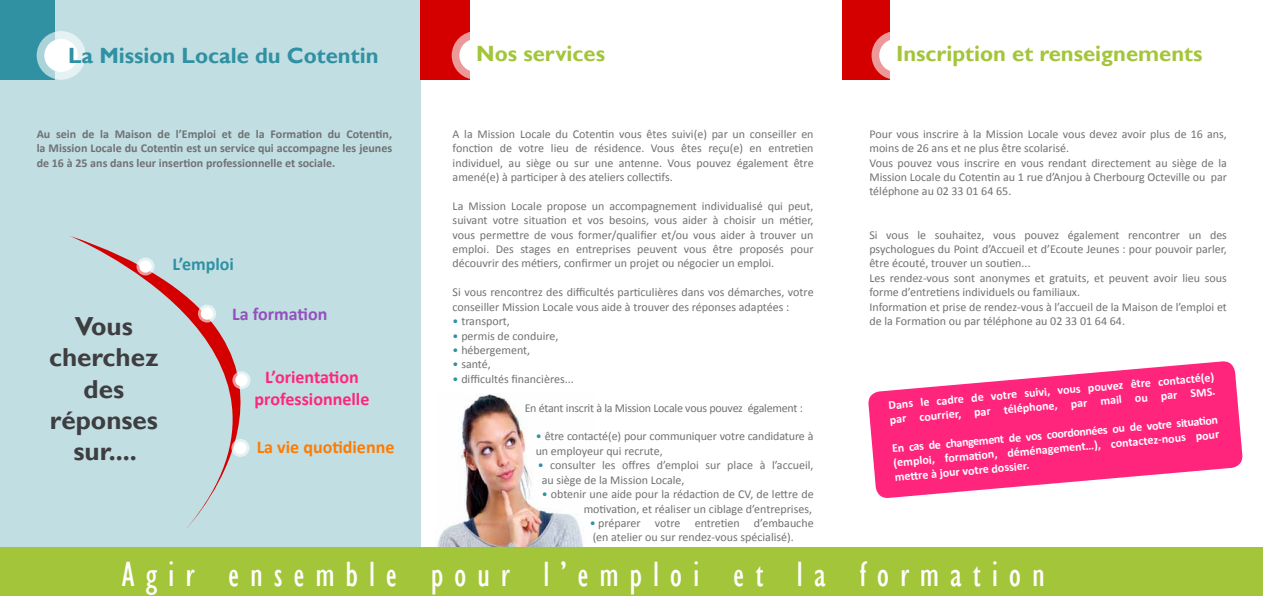
<style>
.page{position:relative;width:1263px;height:596px;background:#fff}
.page>*{position:absolute;margin:0;border:0;box-sizing:border-box;transform-origin:0 0}
.t1{font:condensed 36px "Gill Sans";letter-spacing:.3em;color:#fff}
.t2{font:700 26px/31.2px "Gill Sans";color:#3e3d40;text-align:center}
.t3{font:700 22px "Gill Sans";color:#a3c53a}
.t4{font:700 22px "Gill Sans";color:#3091a2}
.t5{font:700 18px/21.6px "Calibri";color:#ff257d;text-align:center}
.t6{font:700 18px "Calibri";color:#ff7b01}
.t7{font:700 18px "Calibri";color:#9351bb}
.t8{font:700 18px "Calibri";color:#3091a2}
.t9{font:12px/14.4px "Calibri";color:#707172}
.t10{font:700 12px/14.4px "Calibri";color:#fff}
.t11{font:700 12px/14.4px "Calibri";color:#707172;text-align:justify}
.t12{font:12px "Calibri";letter-spacing:-.02em;color:#707172}
.s1{color:#3091a2}
</style>
<div class="page">
<div style="left:0;top:0;width:421px;height:595px;background:#c1dee3"></div>
<div style="left:0;top:547px;width:1263px;height:48px;background:#a3c53a"></div>
<img style="left:437px;top:394px;width:146px;height:152px">
<div style="left:0;top:0;width:55px;height:80px;background:#3091a2"></div>
<svg style="left:37px;top:31px;width:49px;height:49px"></svg>
<div style="left:44px;top:39px;width:34px;height:33px;background:#fff;border-radius:50%"></div>
<div style="left:420px;top:0;width:50px;height:80px;background:#d40000"></div>
<svg style="left:452px;top:31px;width:49px;height:49px"></svg>
<div style="left:459px;top:39px;width:34px;height:33px;background:#fff;border-radius:50%"></div>
<div style="left:842px;top:0;width:48px;height:80px;background:#d40000"></div>
<svg style="left:871px;top:31px;width:49px;height:49px"></svg>
<div style="left:879px;top:39px;width:34px;height:33px;background:#fff;border-radius:50%"></div>
<svg style="left:868px;top:361px;width:375px;height:137px;fill:#ff257d"></svg>
<svg style="left:70px;top:236px;width:180px;height:292px"></svg>
<svg style="left:136px;top:257px;width:19px;height:18px"></svg>
<div style="left:139px;top:260px;width:13px;height:12px;background:#fff;border-radius:50%"></div>
<svg style="left:198px;top:304px;width:18px;height:18px"></svg>
<div style="left:201px;top:307px;width:12px;height:12px;background:#fff;border-radius:50%"></div>
<svg style="left:232px;top:371px;width:19px;height:18px"></svg>
<div style="left:235px;top:374px;width:13px;height:12px;background:#fff;border-radius:50%"></div>
<svg style="left:231px;top:438px;width:18px;height:18px"></svg>
<div style="left:234px;top:441px;width:13px;height:13px;background:#fff;border-radius:50%"></div>
<h3 class="t4" style="left:68px;top:42px;width:312px">La Mission Locale du Cotentin</h3>
<p class="t11" style="left:37px;top:126px;width:357px">Au sein de la Maison de l’Emploi et de la Formation du Cotentin, la Mission Locale du Cotentin est un service qui accompagne les jeunes de 16 à 25 ans dans leur insertion professionnelle et sociale.</p>
<h2 class="t2" style="left:49px;top:311px;width:111px">Vous cherchez des réponses sur....</h2>
<h3 class="t8" style="left:172px;top:252px;width:63px">L’emploi</h3>
<h3 class="t7" style="left:232px;top:302px;width:97px">La formation</h3>
<h3 class="t5" style="left:255px;top:366px;width:116px">L’orientation professionnelle</h3>
<h3 class="t6" style="left:257px;top:435px;width:139px">La vie quotidienne</h3>
<h3 class="t3" style="left:476px;top:40px;width:130px">Nos services</h3>
<h3 class="t3" style="left:896px;top:40px;width:308px">Inscription et renseignements</h3>
<p class="t9" style="left:453px;top:126px;width:362px;text-align:justify">A la Mission Locale du Cotentin vous êtes suivi(e) par un conseiller en fonction de votre lieu de résidence. Vous êtes reçu(e) en entretien individuel, au siège ou sur une antenne. Vous pouvez également être amené(e) à participer à des ateliers collectifs.</p>
<p class="t9" style="left:453px;top:198px;width:362px;text-align:justify">La Mission Locale propose un accompagnement individualisé qui peut, suivant votre situation et vos besoins, vous aider à choisir un métier, vous permettre de vous former/qualifier et/ou vous aider à trouver un emploi. Des stages en entreprises peuvent vous être proposés pour découvrir des métiers, confirmer un projet ou négocier un emploi.</p>
<p class="t9" style="left:453px;top:285px;width:362px">Si vous rencontrez des difficultés particulières dans vos démarches, votre conseiller Mission Locale vous aide à trouver des réponses adaptées :</p>
<p class="t9" style="left:453px;top:314px;width:59px"><span class="s1">•</span> transport,</p>
<p class="t9" style="left:453px;top:328px;width:107px"><span class="s1">•</span> permis de conduire,</p>
<p class="t9" style="left:453px;top:342px;width:79px"><span class="s1">•</span> hébergement,</p>
<p class="t9" style="left:453px;top:357px;width:40px"><span class="s1">•</span> santé,</p>
<p class="t9" style="left:453px;top:371px;width:123px"><span class="s1">•</span> difficultés financières...</p>
<p class="t12" style="left:525px;top:400px;width:280px">En étant inscrit à la Mission Locale vous pouvez également :</p>
<p class="t9" style="left:536px;top:429px;width:279px"><span class="s1">•</span> être contacté(e) pour communiquer votre candidature à un employeur qui recrute,</p>
<p class="t9" style="left:542px;top:458px;width:273px;text-indent:-4px"><span class="s1">•</span> consulter les offres d’emploi sur place à l’accueil, au siège de la Mission Locale,</p>
<p class="t9" style="left:542px;top:486px;width:273px;text-align:right"><span class="s1">•</span> obtenir une aide pour la rédaction de CV, de lettre de motivation, et réaliser un ciblage d’entreprises,</p>
<p class="t9" style="left:590px;top:515px;width:225px"><span class="s1">•</span> préparer votre entretien d’embauche (en atelier ou sur rendez-vous spécialisé).</p>
<p class="t9" style="left:869px;top:126px;width:359px">Pour vous inscrire à la Mission Locale vous devez avoir plus de 16 ans, moins de 26 ans et ne plus être scolarisé.<br>Vous pouvez vous inscrire en vous rendant directement au siège de la Mission Locale du Cotentin au 1 rue d’Anjou à Cherbourg Octeville ou par téléphone au 02 33 01 64 65.</p>
<p class="t9" style="left:869px;top:227px;width:359px">Si vous le souhaitez, vous pouvez également rencontrer un des psychologues du Point d’Accueil et d’Ecoute Jeunes : pour pouvoir parler, être écouté, trouver un soutien...<br>Les rendez-vous sont anonymes et gratuits, et peuvent avoir lieu sous forme d’entretiens individuels ou familiaux.<br>Information et prise de rendez-vous à l’accueil de la Maison de l’emploi et de la Formation ou par téléphone au 02 33 01 64 64.</p>
<p class="t10" style="left:888px;top:398px;width:328px;rotate:-5deg">Dans le cadre de votre suivi, vous pouvez être contacté(e) par courrier, par téléphone, par mail ou par SMS.</p>
<p class="t10" style="left:892px;top:441px;width:328px;text-align:justify;rotate:-5deg">En cas de changement de vos coordonnées ou de votre situati on (emploi, formati on, déménagement…), contactez-nous pour mett re à jour votre dossier.</p>
<h1 class="t1" style="left:122px;top:552px;width:924px">Agir ensemble pour l’emploi et la formation</h1>
</div>
